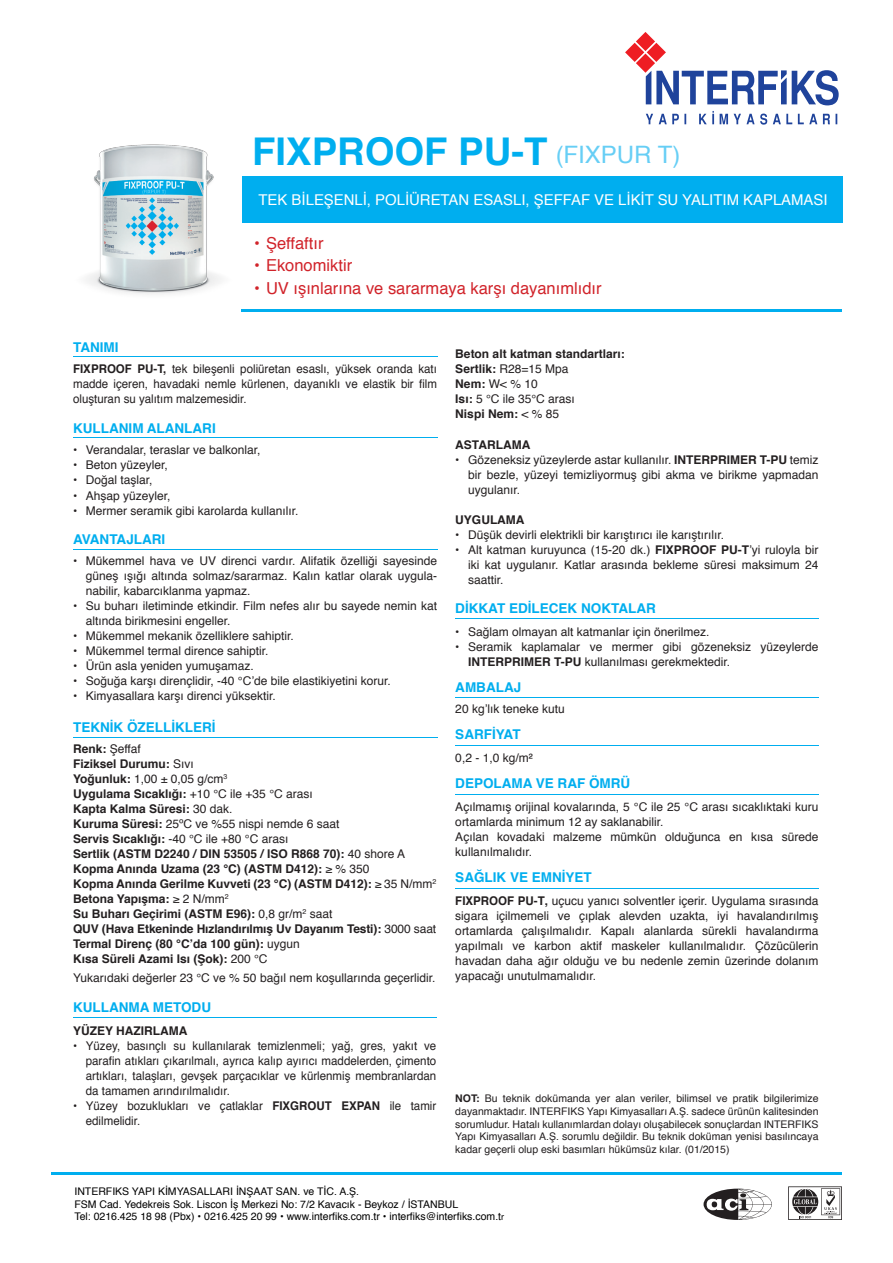
<style>
.page{position:relative;width:893px;height:1263px;background:#fff}
.page>*{position:absolute;margin:0;border:0;box-sizing:border-box;transform-origin:0 0}
.t1{font:700 38.25px "Helvetica";color:#00aeef}
.t2{font:16.5px "Helvetica";color:#d1232a}
.t3{font:14.85px "Helvetica";color:#fff}
.t4{font:700 13.5px "Helvetica";color:#00aeef}
.t5{font:12px/15px "Helvetica";color:#231f20;text-align:justify}
.t6{font:700 12px/15px "Helvetica";color:#231f20}
.t7{font:12px/15px "Helvetica";color:#231f20;text-align:justify;scale:.96 1}
.t8{font:10.5px/12.6px "Helvetica";color:#231f20;text-align:justify}
.t9{font:10.5px/12.6px "Helvetica";color:#000}
.s1{font-weight:400;font-size:24px}
.s2{font-weight:700}
.s3{font-weight:400}
.s4{font-size:9px}
</style>
<div class="page">
<hr style="left:242px;top:309px;width:600px;height:2px;background:#00aeef">
<hr style="left:51px;top:1172px;width:791px;height:2px;background:#00aeef">
<hr style="left:73px;top:356px;width:364px;height:1px;background:#00aeef">
<hr style="left:73px;top:737px;width:364px;height:1px;background:#00aeef">
<hr style="left:73px;top:549px;width:364px;height:1px;background:#00aeef">
<hr style="left:73px;top:437px;width:364px;height:1px;background:#00aeef">
<hr style="left:73px;top:1017px;width:363px;height:1px;background:#00aeef">
<hr style="left:455px;top:618px;width:364px;height:1px;background:#00aeef">
<hr style="left:455px;top:697px;width:364px;height:1px;background:#00aeef">
<hr style="left:455px;top:745px;width:364px;height:1px;background:#00aeef">
<hr style="left:455px;top:794px;width:364px;height:1px;background:#00aeef">
<hr style="left:455px;top:888px;width:364px;height:1px;background:#00aeef">
<img style="left:86px;top:144px;width:135px;height:151px">
<svg style="left:788px;top:1186px;width:54px;height:34px"></svg>
<svg style="left:703px;top:1188px;width:69px;height:32px"></svg>
<div style="left:242px;top:176px;width:601px;height:47px;background:#00aeef"></div>
<svg style="left:625px;top:32px;width:214px;height:93px"></svg>
<h1 class="t1" style="left:252px;top:120px;width:430px">FIXPROOF PU-T <span class="s1">(FIXPUR T)</span></h1>
<p class="t3" style="left:259px;top:188px;width:571px">TEK BİLEŞENLİ, POLİÜRETAN ESASLI, ŞEFFAF VE LİKİT SU YALITIM KAPLAMASI</p>
<h2 class="t2" style="left:254px;top:230px;width:71px">• Şeffaftır</h2>
<h2 class="t2" style="left:254px;top:253px;width:100px">• Ekonomiktir</h2>
<h2 class="t2" style="left:254px;top:275px;width:349px">• UV ışınlarına ve sararmaya karşı dayanımlıdır</h2>
<p class="t4" style="left:73px;top:336px;width:47px">TANIMI</p>
<p class="t7" style="left:73px;top:362px;width:381px"><span class="s2">FIXPROOF PU-T,</span> tek bileşenli poliüretan esaslı, yüksek oranda katı madde içeren, havadaki nemle kürlenen, dayanıklı ve elastik bir film oluşturan su yalıtım malzemesidir.</p>
<p class="t4" style="left:73px;top:418px;width:144px">KULLANIM ALANLARI</p>
<p class="t5" style="left:73px;top:443px;width:189px">• Verandalar, teraslar ve balkonlar,</p>
<p class="t5" style="left:73px;top:458px;width:96px">• Beton yüzeyler,</p>
<p class="t5" style="left:73px;top:473px;width:81px">• Doğal taşlar,</p>
<p class="t5" style="left:73px;top:488px;width:99px">• Ahşap yüzeyler,</p>
<p class="t5" style="left:73px;top:503px;width:227px">• Mermer seramik gibi karolarda kullanılır.</p>
<p class="t4" style="left:73px;top:528px;width:94px">AVANTAJLARI</p>
<p class="t5" style="left:86px;top:554px;width:353px;text-indent:-13px">• Mükemmel hava ve UV direnci vardır. Alifatik özelliği sayesinde güneş ışığı altında solmaz/sararmaz. Kalın katlar olarak uygula&shy;nabilir, kabarcıklanma yapmaz.</p>
<p class="t5" style="left:86px;top:599px;width:353px;text-indent:-13px">• Su buharı iletiminde etkindir. Film nefes alır bu sayede nemin kat altında birikmesini engeller.</p>
<p class="t5" style="left:73px;top:629px;width:222px">• Mükemmel mekanik özelliklere sahiptir.</p>
<p class="t5" style="left:73px;top:644px;width:197px">• Mükemmel termal dirence sahiptir.</p>
<p class="t5" style="left:73px;top:659px;width:182px">• Ürün asla yeniden yumuşamaz.</p>
<p class="t5" style="left:73px;top:674px;width:319px">• Soğuğa karşı dirençlidir, -40 °C’de bile elastikiyetini korur.</p>
<p class="t5" style="left:73px;top:689px;width:204px">• Kimyasallara karşı direnci yüksektir.</p>
<p class="t4" style="left:73px;top:716px;width:144px">TEKNİK ÖZELLİKLERİ</p>
<p class="t6" style="left:73px;top:741px;width:365px">Renk: <span class="s3">Şeffaf<br></span>Fiziksel Durumu: <span class="s3">Sıvı<br></span>Yoğunluk: <span class="s3">1,00 ± 0,05 g/cm</span><sup>3<br></sup>Uygulama Sıcaklığı: <span class="s3">+10 °C ile +35 °C arası<br></span>Kapta Kalma Süresi: <span class="s3">30 dak.<br></span>Kuruma Süresi: <span class="s3">25ºC ve %55 nispi nemde 6 saat<br></span>Servis Sıcaklığı: <span class="s3">-40 °C ile +80 °C arası<br></span>Sertlik (ASTM D2240 / DIN 53505 / ISO R868 70): <span class="s3">40 shore A </span>Kopma Anında Uzama (23 °C) (ASTM D412): <span class="s3">≥ % 350<br></span>Kopma Anında Gerilme Kuvveti (23 °C) (ASTM D412): <span class="s3">≥ 35 N/mm</span><sup>2<br></sup>Betona Yapışma: <span class="s3">≥ 2 N/mm</span><sup>2<br></sup>Su Buharı Geçirimi (ASTM E96): <span class="s3">0,8 gr/m</span><sup>2</sup> <span class="s3">saat<br></span>QUV (Hava Etkeninde Hızlandırılmış Uv Dayanım Testi): <span class="s3">3000 saat </span>Termal Direnç (80 °C’da 100 gün): <span class="s3">uygun<br></span>Kısa Süreli Azami Isı (Şok): <span class="s3">200 °C</span></p>
<p class="t5" style="left:73px;top:971px;width:364px">Yukarıdaki değerler 23 °C ve % 50 bağıl nem koşullarında geçerlidir.</p>
<p class="t4" style="left:73px;top:996px;width:139px">KULLANMA METODU</p>
<p class="t6" style="left:73px;top:1023px;width:116px">YÜZEY HAZIRLAMA</p>
<p class="t7" style="left:86px;top:1038px;width:367px;text-indent:-13px">• Yüzey, basınçlı su kullanılarak temizlenmeli; yağ, gres, yakıt ve parafin atıkları çıkarılmalı, ayrıca kalıp ayırıcı maddelerden, çimento artıkları, talaşları, gevşek parçacıklar ve kürlenmiş membranlardan da tamamen arındırılmalıdır.</p>
<p class="t7" style="left:86px;top:1098px;width:367px;text-indent:-13px">• Yüzey bozuklukları ve çatlaklar <span class="s2">FIXGROUT EXPAN</span> ile tamir edilmelidir.</p>
<p class="t6" style="left:455px;top:347px;width:171px">Beton alt katman standartları:<br>Sertlik: <span class="s3">R28=15 Mpa<br></span>Nem: <span class="s3">W&lt; % 10<br></span>Isı: <span class="s3">5 °C ile 35°C arası<br></span>Nispi Nem: <span class="s3">&lt; % 85</span></p>
<p class="t6" style="left:455px;top:437px;width:77px">ASTARLAMA</p>
<p class="t5" style="left:468px;top:452px;width:352px;text-indent:-13px">• Gözeneksiz yüzeylerde astar kullanılır. <span class="s2">INTERPRIMER T-PU</span> temiz bir bezle, yüzeyi temizliyormuş gibi akma ve birikme yapmadan uygulanır.</p>
<p class="t6" style="left:455px;top:512px;width:71px">UYGULAMA</p>
<p class="t5" style="left:455px;top:527px;width:270px">• Düşük devirli elektrikli bir karıştırıcı ile karıştırılır.</p>
<p class="t5" style="left:468px;top:542px;width:352px;text-indent:-13px">• Alt katman kuruyunca (15-20 dk.) <span class="s2">FIXPROOF PU-T</span>’yi ruloyla bir iki kat uygulanır. Katlar arasında bekleme süresi maksimum 24 saattir.</p>
<p class="t4" style="left:455px;top:597px;width:202px">DİKKAT EDİLECEK NOKTALAR</p>
<p class="t5" style="left:455px;top:624px;width:256px">• Sağlam olmayan alt katmanlar için önerilmez.</p>
<p class="t5" style="left:468px;top:639px;width:352px;text-indent:-13px">• Seramik kaplamalar ve mermer gibi gözeneksiz yüzeylerde<br><span class="s2">INTERPRIMER T-PU</span> kullanılması gerekmektedir.</p>
<p class="t4" style="left:455px;top:676px;width:67px">AMBALAJ</p>
<p class="t5" style="left:455px;top:702px;width:111px">20 kg’lık teneke kutu</p>
<p class="t4" style="left:455px;top:724px;width:67px">SARFİYAT</p>
<p class="t5" style="left:455px;top:751px;width:79px">0,2 - 1,0 kg/m²</p>
<p class="t4" style="left:455px;top:773px;width:177px">DEPOLAMA VE RAF ÖMRÜ</p>
<p class="t5" style="left:455px;top:800px;width:365px;text-align:left">Açılmamış orijinal kovalarında, 5 °C ile 25 °C arası sıcaklıktaki kuru ortamlarda minimum 12 ay saklanabilir.<br>Açılan kovadaki malzeme mümkün olduğunca en kısa sürede kullanılmalıdır.</p>
<p class="t4" style="left:455px;top:867px;width:138px">SAĞLIK VE EMNİYET</p>
<p class="t5" style="left:455px;top:894px;width:365px"><span class="s2">FIXPROOF PU-T,</span> uçucu yanıcı solventler içerir. Uygulama sırasında sigara içilmemeli ve çıplak alevden uzakta, iyi havalandırılmış ortamlarda çalışılmalıdır. Kapalı alanlarda sürekli havalandırma yapılmalı ve karbon aktif maskeler kullanılmalıdır. Çözücülerin havadan daha ağır olduğu ve bu nedenle zemin üzerinde dolanım yapacağı unutulmamalıdır.</p>
<p class="t8" style="left:455px;top:1093px;width:365px"><span class="s2">NOT:</span> Bu teknik dokümanda yer alan veriler, bilimsel ve pratik bilgilerimize dayanmaktadır. INTERFIKS Yapı Kimyasalları A.Ş. sadece ürünün kalitesinden sorumludur. Hatalı kullanımlardan dolayı oluşabilecek sonuçlardan INTERFIKS Yapı Kimyasalları A.Ş. sorumlu değildir. Bu teknik doküman yenisi basılıncaya kadar geçerli olup eski basımları hükümsüz kılar. (01/2015)</p>
<p class="t9" style="left:74px;top:1185px;width:431px">INTERFIKS YAPI KİMYASALLARI İNŞAAT SAN. ve TİC. A.Ş.<br>FSM Cad. Yedekreis Sok. Liscon İş Merkezi No: 7/2 Kavacık - Beykoz / İSTANBUL<br>Tel: 0216.425 18 98 (Pbx) • 0216.425 20 99 • www.interfiks.com.tr • interfiks@interfiks.com.t<span class="s4">r</span></p>
</div>
